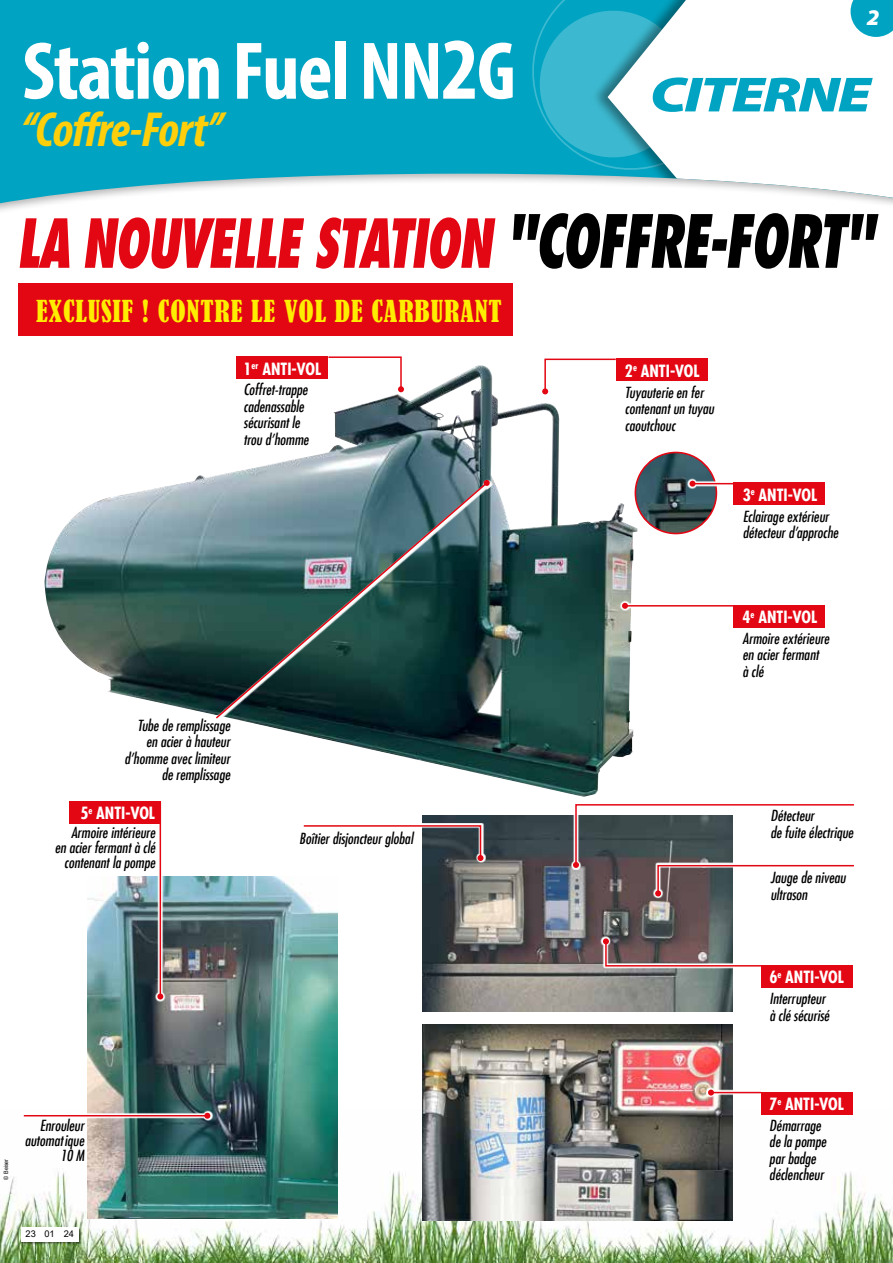
<style>
.page{position:relative;width:893px;height:1263px;background:#fff}
.page>*{position:absolute;margin:0;border:0;box-sizing:border-box;transform-origin:0 0}
.t1{font:700 condensed 82.5px "Myriad Pro";letter-spacing:-.02em;color:#fff}
.t2{font:italic 800 condensed 65.7px "Futura Com";letter-spacing:-.03em;color:#e30613;scale:.8 1}
.t3{font:italic 900 49.65px "Myriad Pro";letter-spacing:-.04em;color:#00a4c2;scale:1.25 1}
.t4{font:italic 700 condensed 49.5px "Myriad Pro";letter-spacing:-.025em;color:#ffcf0c}
.t5{font:condensed 28.35px "Bernard";letter-spacing:.03em;color:#ffed00}
.t6{font:italic 900 22.5px "Myriad Pro";color:#fff}
.t7{font:700 condensed 16.5px "Futura Com";color:#fff}
.t8{font:italic 500 condensed 15px/16.5px "Futura Com";color:#000}
.t9{font:9.3px "Arial";color:#000}
.t10{font:6px "Arial";color:#000;scale:.9 1}
.s1{font-size:88.5px}
.s2{font-size:71.25px;color:#000}
</style>
<div class="page">
<img style="left:0;top:1110px;width:893px;height:153px">
<svg style="left:0;top:0;width:893px;height:211px;background:#2bb2cb"></svg>
<svg style="left:521px;top:0;width:70px;height:181px;background:#22afc8"></svg>
<div style="left:591px;top:0;width:302px;height:203px;background:#000;opacity:.4"></div>
<svg style="left:608px;top:0;width:285px;height:203px"></svg>
<svg style="left:850px;top:0;width:43px;height:37px;background:#21afca"></svg>
<div style="left:19px;top:284px;width:494px;height:52px;background:#e30613"></div>
<img style="left:45px;top:365px;width:592px;height:432px">
<svg style="left:327px;top:356px;width:77px;height:36px"></svg>
<svg style="left:542px;top:358px;width:75px;height:36px"></svg>
<svg style="left:211px;top:475px;width:283px;height:249px;background:#5d757a"></svg>
<svg style="left:214px;top:481px;width:275px;height:239px;background:#37595b"></svg>
<svg style="left:483px;top:480px;width:7px;height:6px"></svg>
<div style="left:236px;top:356px;width:92px;height:23px;background:#e30613"></div>
<div style="left:616px;top:359px;width:92px;height:22px;background:#e30613"></div>
<img style="left:635px;top:452px;width:81px;height:81px;border-radius:41px">
<div style="left:635px;top:452px;width:82px;height:82px;border:2px solid #e30613;border-radius:50%"></div>
<svg style="left:687px;top:478px;width:49px;height:11px"></svg>
<hr style="left:692px;top:483px;width:41px;height:1px;background:#e30613">
<svg style="left:689px;top:481px;width:6px;height:6px"></svg>
<div style="left:733px;top:483px;width:92px;height:22px;background:#e30613"></div>
<svg style="left:619px;top:600px;width:114px;height:11px"></svg>
<hr style="left:625px;top:605px;width:109px;height:1px;background:#e30613">
<svg style="left:622px;top:603px;width:6px;height:6px"></svg>
<div style="left:733px;top:605px;width:92px;height:22px;background:#e30613"></div>
<img style="left:88px;top:877px;width:249px;height:342px">
<img style="left:423px;top:816px;width:309px;height:195px">
<img style="left:423px;top:1025px;width:310px;height:195px">
<svg style="left:601px;top:936px;width:132px;height:33px"></svg>
<svg style="left:603px;top:938px;width:158px;height:29px"></svg>
<svg style="left:570px;top:815px;width:3px;height:55px"></svg>
<svg style="left:653px;top:896px;width:80px;height:3px"></svg>
<svg style="left:573px;top:804px;width:281px;height:92px"></svg>
<svg style="left:706px;top:1087px;width:55px;height:11px"></svg>
<hr style="left:711px;top:1092px;width:50px;height:1px;background:#e30613">
<svg style="left:708px;top:1089px;width:6px;height:6px"></svg>
<svg style="left:155px;top:801px;width:11px;height:201px"></svg>
<hr style="left:160px;top:801px;width:1px;height:195px;background:#e30613">
<svg style="left:157px;top:993px;width:6px;height:6px"></svg>
<svg style="left:422px;top:823px;width:64px;height:40px"></svg>
<svg style="left:303px;top:824px;width:180px;height:37px"></svg>
<svg style="left:21px;top:1110px;width:192px;height:11px"></svg>
<hr style="left:24px;top:1115px;width:183px;height:1px;background:#e30613">
<svg style="left:204px;top:1113px;width:6px;height:6px"></svg>
<div style="left:761px;top:965px;width:92px;height:22px;background:#e30613"></div>
<div style="left:761px;top:1092px;width:92px;height:22px;background:#e30613"></div>
<div style="left:69px;top:801px;width:92px;height:22px;background:#e30613"></div>
<div style="left:21px;top:1227px;width:61px;height:18px;background:#000;opacity:.5"></div>
<div style="left:21px;top:1227px;width:58px;height:15px;background:#fff"></div>
<h1 class="t1" style="left:22px;top:20px;width:495px">Station Fuel NN<span class="s1">2</span>G</h1>
<h3 class="t4" style="left:21px;top:98px;width:203px">‘‘Coffre-Fort’’</h3>
<h3 class="t6" style="left:867px;top:4px;width:14px">2</h3>
<h3 class="t3" style="left:650px;top:67px;width:179px">CITERNE</h3>
<h2 class="t2" style="left:17px;top:202px;width:1074px">LA NOUVELLE STATION <span class="s2">"COFFRE-FORT"</span></h2>
<h3 class="t5" style="left:36px;top:294px;width:467px">EXCLUSIF ! CONTRE LE VOL DE CARBURANT</h3>
<p class="t7" style="left:244px;top:357px;width:79px">1<sup>er</sup> ANTI-VOL</p>
<p class="t8" style="left:244px;top:381px;width:67px">Coffret-trappe cadenassable sécurisant le trou d’homme</p>
<p class="t8" style="left:124px;top:717px;width:107px;text-align:right">Tube de remplissage en acier à hauteur d’homme avec limiteur de remplissage</p>
<p class="t7" style="left:80px;top:802px;width:76px">5<sup>e</sup> ANTI-VOL</p>
<p class="t8" style="left:55px;top:825px;width:102px;line-height:15px;text-align:right">Armoire intérieure<br>en acier fermant à clé contenant la pompe</p>
<p class="t8" style="left:299px;top:830px;width:115px">Boîtier disjoncteur global</p>
<p class="t7" style="left:625px;top:360px;width:76px">2<sup>e</sup> ANTI-VOL</p>
<p class="t8" style="left:625px;top:383px;width:91px">Tuyauterie en fer contenant un tuyau caoutchouc</p>
<p class="t7" style="left:743px;top:484px;width:76px">3<sup>e</sup> ANTI-VOL</p>
<p class="t8" style="left:743px;top:507px;width:97px">Eclairage extérieur détecteur d’approche</p>
<p class="t7" style="left:742px;top:606px;width:76px">4<sup>e</sup> ANTI-VOL</p>
<p class="t8" style="left:742px;top:630px;width:88px">Armoire extérieure en acier fermant<br>à clé</p>
<p class="t8" style="left:770px;top:807px;width:84px">Détecteur<br>de fuite électrique</p>
<p class="t8" style="left:770px;top:869px;width:77px">Jauge de niveau ultrason</p>
<p class="t7" style="left:769px;top:966px;width:76px">6<sup>e</sup> ANTI-VOL</p>
<p class="t8" style="left:769px;top:990px;width:61px">Interrupteur à clé sécurisé</p>
<p class="t10" style="left:2px;top:1179px;width:25px;rotate:-90deg">© Beiser</p>
<p class="t8" style="left:25px;top:1118px;width:61px;line-height:15px;text-align:right">Enrouleur automatique<br>10 M</p>
<p class="t9" style="left:26px;top:1227px;width:50px">23 01 24</p>
<p class="t7" style="left:769px;top:1093px;width:76px">7<sup>e</sup> ANTI-VOL</p>
<p class="t8" style="left:769px;top:1117px;width:58px">Démarrage de la pompe par badge déclencheur</p>
</div>
